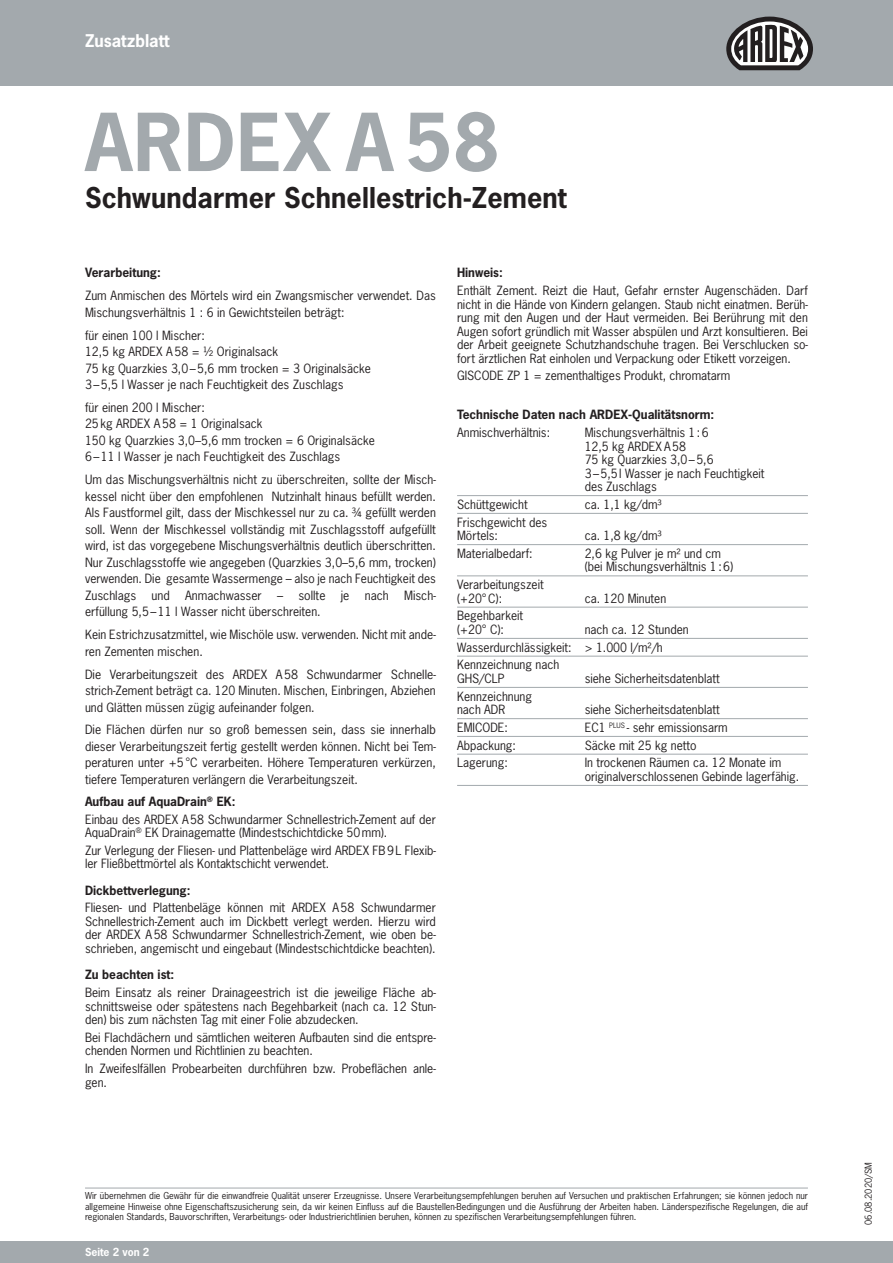
<style>
.page{position:relative;width:893px;height:1263px;background:#fff}
.page>*{position:absolute;margin:0;border:0;box-sizing:border-box;transform-origin:0 0}
.Titel{font:700 75px "News Gothic Std";letter-spacing:.015em;color:#a3a9ad}
.Untertitel{font:700 27px "News Gothic Std";letter-spacing:.005em;color:#231f20}
.t1{font:700 16.5px "News Gothic Std";color:#fff}
.Grundtext_mit_Abstan{font:12px/16.5px "News Gothic Std";color:#231f20;text-align:justify}
.Fliesstext{font:12px/13.5px "News Gothic Std";color:#231f20}
.Technische_Daten{font:12px/13.5px "News Gothic Std";color:#231f20}
.Fliesstext-2{font:700 12px "News Gothic Std";color:#231f20}
.Subheads{font:700 12px "News Gothic Std";color:#231f20}
.Zwischentitel{font:700 12px "News Gothic Std";color:#231f20}
.Technische_Daten-2{font:700 10.5px "News Gothic Std";color:#fff}
.Gewähr{font:9px/10.5px "News Gothic Std";color:#231f20;text-align:justify}
.Norm{font:9px "News Gothic Std";color:#231f20}
</style>
<div class="page">
<div style="left:0;top:0;width:893px;height:85px;background:#a3a9ad"></div>
<div style="left:0;top:1242px;width:893px;height:21px;background:#a3a9ad"></div>
<hr style="left:457px;top:495px;width:351px;height:1px;background:#a3a9ad">
<hr style="left:457px;top:513px;width:351px;height:1px;background:#a3a9ad">
<hr style="left:457px;top:544px;width:351px;height:1px;background:#a3a9ad">
<hr style="left:457px;top:575px;width:351px;height:1px;background:#a3a9ad">
<hr style="left:457px;top:607px;width:351px;height:1px;background:#a3a9ad">
<hr style="left:457px;top:638px;width:351px;height:1px;background:#a3a9ad">
<hr style="left:457px;top:656px;width:351px;height:1px;background:#a3a9ad">
<hr style="left:457px;top:687px;width:351px;height:1px;background:#a3a9ad">
<hr style="left:457px;top:718px;width:351px;height:1px;background:#a3a9ad">
<hr style="left:457px;top:736px;width:351px;height:1px;background:#a3a9ad">
<hr style="left:457px;top:754px;width:351px;height:1px;background:#a3a9ad">
<hr style="left:457px;top:785px;width:351px;height:1px;background:#a3a9ad">
<hr style="left:85px;top:1188px;width:723px;height:1px;background:#a3a9ad">
<svg style="left:726px;top:17px;width:87px;height:53px"></svg>
<p class="t1" style="left:85px;top:30px;width:86px">Zusatzblatt</p>
<p class="Titel" style="left:85px;top:93px;width:416px">ARDEX A58</p>
<p class="Untertitel" style="left:85px;top:180px;width:483px">Schwundarmer Schnellestrich-Zement</p>
<p class="Zwischentitel" style="left:85px;top:265px;width:77px">Verarbeitung:</p>
<p class="Grundtext_mit_Abstan" style="left:85px;top:287px;width:352px">Zum Anmischen des Mörtels wird ein Zwangsmischer verwendet. Das<br>Mischungsverhältnis 1 : 6 in Gewichtsteilen beträgt:</p>
<p class="Grundtext_mit_Abstan" style="left:85px;top:327px;width:121px">für einen 100 l Mischer:</p>
<p class="Grundtext_mit_Abstan" style="left:85px;top:343px;width:195px">12,5 kg ARDEX A58 = ½ Originalsack</p>
<p class="Grundtext_mit_Abstan" style="left:85px;top:360px;width:287px">75 kg Quarzkies 3,0–5,6 mm trocken = 3 Originalsäcke</p>
<p class="Grundtext_mit_Abstan" style="left:85px;top:376px;width:260px">3–5,5 l Wasser je nach Feuchtigkeit des Zuschlags</p>
<p class="Grundtext_mit_Abstan" style="left:85px;top:399px;width:121px">für einen 200 l Mischer:</p>
<p class="Grundtext_mit_Abstan" style="left:85px;top:415px;width:179px">25kg ARDEX A58 = 1 Originalsack</p>
<p class="Grundtext_mit_Abstan" style="left:85px;top:432px;width:291px">150 kg Quarzkies 3,0–5,6 mm trocken = 6 Originalsäcke</p>
<p class="Grundtext_mit_Abstan" style="left:85px;top:448px;width:257px">6–11 l Wasser je nach Feuchtigkeit des Zuschlags</p>
<p class="Grundtext_mit_Abstan" style="left:85px;top:471px;width:352px">Um das Mischungsverhältnis nicht zu überschreiten, sollte der Misch&shy;kessel nicht über den empfohlenen Nutzinhalt hinaus befüllt werden.<br>Als Faustformel gilt, dass der Mischkessel nur zu ca. ¾ gefüllt werden soll. Wenn der Mischkessel vollständig mit Zuschlagsstoff aufgefüllt wird, ist das vorgegebene Mischungsverhältnis deutlich überschritten.<br>Nur Zuschlagsstoffe wie angegeben (Quarzkies 3,0–5,6 mm, trocken) verwenden. Die gesamte Wassermenge – also je nach Feuchtigkeit des Zuschlags</p>
<p class="Grundtext_mit_Abstan" style="left:152px;top:587px;width:20px">und</p>
<p class="Grundtext_mit_Abstan" style="left:185px;top:587px;width:78px">Anmachwasser</p>
<p class="Grundtext_mit_Abstan" style="left:277px;top:587px;width:50px">– sollte</p>
<p class="Grundtext_mit_Abstan" style="left:341px;top:587px;width:10px">je</p>
<p class="Grundtext_mit_Abstan" style="left:365px;top:587px;width:26px">nach</p>
<p class="Grundtext_mit_Abstan" style="left:404px;top:587px;width:33px">Misch-</p>
<p class="Grundtext_mit_Abstan" style="left:85px;top:603px;width:237px">erfüllung 5,5–11 l Wasser nicht überschreiten.</p>
<p class="Grundtext_mit_Abstan" style="left:85px;top:626px;width:352px">Kein Estrichzusatzmittel, wie Mischöle usw. verwenden. Nicht mit ande&shy;ren Zementen mischen.</p>
<p class="Grundtext_mit_Abstan" style="left:85px;top:666px;width:352px">Die Verarbeitungszeit des ARDEX A58 Schwundarmer Schnelle&shy;strich-Zement beträgt ca. 120 Minuten. Mischen, Einbringen, Abziehen und Glätten müssen zügig aufeinander folgen.</p>
<p class="Grundtext_mit_Abstan" style="left:85px;top:721px;width:352px">Die Flächen dürfen nur so groß bemessen sein, dass sie innerhalb dieser Verarbeitungszeit fertig gestellt werden können. Nicht bei Tem&shy;peraturen unter +5°C verarbeiten. Höhere Temperaturen verkürzen, tiefere Temperaturen verlängern die Verarbeitungszeit.</p>
<p class="Subheads" style="left:85px;top:793px;width:152px">Aufbau auf AquaDrain<sup>®</sup> EK:</p>
<p class="Fliesstext" style="left:85px;top:812px;width:352px">Einbau des ARDEX A58 Schwundarmer Schnellestrich-Zement auf der<br>AquaDrain<sup>®</sup> EK Drainagematte (Mindestschichtdicke 50mm).</p>
<p class="Fliesstext" style="left:85px;top:843px;width:352px">Zur Verlegung der Fliesen- und Plattenbeläge wird ARDEX FB9L Flexib&shy;ler Fließbettmörtel als Kontaktschicht verwendet.</p>
<p class="Subheads" style="left:85px;top:882px;width:107px">Dickbettverlegung:</p>
<p class="Fliesstext" style="left:85px;top:901px;width:352px;text-align:justify">Fliesen- und Plattenbeläge können mit ARDEX A58 Schwundarmer Schnellestrich-Zement auch im Dickbett verlegt werden. Hierzu wird der ARDEX A58 Schwundarmer Schnellestrich-Zement, wie oben be&shy;schrieben, angemischt und eingebaut (Mindestschichtdicke beachten).</p>
<p class="Fliesstext-2" style="left:85px;top:967px;width:91px">Zu beachten ist:</p>
<p class="Fliesstext" style="left:85px;top:986px;width:352px;text-align:justify">Beim Einsatz als reiner Drainageestrich ist die jeweilige Fläche ab&shy;schnittsweise oder spätestens nach Begehbarkeit (nach ca. 12 Stun&shy;den) bis zum nächsten Tag mit einer Folie abzudecken.</p>
<p class="Fliesstext" style="left:85px;top:1030px;width:352px">Bei Flachdächern und sämtlichen weiteren Aufbauten sind die entspre&shy;chenden Normen und Richtlinien zu beachten.</p>
<p class="Fliesstext" style="left:85px;top:1062px;width:352px">In Zweifeslfällen Probearbeiten durchführen bzw. Probeflächen anle&shy;gen.</p>
<p class="Subheads" style="left:457px;top:265px;width:47px">Hinweis:</p>
<p class="Fliesstext" style="left:457px;top:284px;width:352px;text-align:justify">Enthält Zement. Reizt die Haut, Gefahr ernster Augenschäden. Darf nicht in die Hände von Kindern gelangen. Staub nicht einatmen. Berüh&shy;rung mit den Augen und der Haut vermeiden. Bei Berührung mit den Augen sofort gründlich mit Wasser abspülen und Arzt konsultieren. Bei der Arbeit geeignete Schutzhandschuhe tragen. Bei Verschlucken so&shy;fort ärztlichen Rat einholen und Verpackung oder Etikett vorzeigen.</p>
<p class="Fliesstext" style="left:457px;top:369px;width:275px">GISCODE ZP 1 = zementhaltiges Produkt, chromatarm</p>
<p class="Fliesstext-2" style="left:457px;top:407px;width:259px">Technische Daten nach ARDEX-Qualitätsnorm:</p>
<p class="Technische_Daten" style="left:457px;top:426px;width:95px">Anmischverhältnis:</p>
<p class="Technische_Daten" style="left:585px;top:426px;width:181px">Mischungsverhältnis 1:6<br>12,5 kg ARDEX A58<br>75 kg Quarzkies 3,0–5,6<br>3–5,5l Wasser je nach Feuchtigkeit des Zuschlags</p>
<p class="Technische_Daten" style="left:457px;top:497px;width:72px">Schüttgewicht</p>
<p class="Technische_Daten" style="left:585px;top:497px;width:79px">ca. 1,1 kg/dm³</p>
<p class="Technische_Daten" style="left:457px;top:515px;width:92px">Frischgewicht des<br>Mörtels:</p>
<p class="Technische_Daten" style="left:585px;top:529px;width:79px">ca. 1,8 kg/dm³</p>
<p class="Technische_Daten" style="left:457px;top:546px;width:77px">Materialbedarf:</p>
<p class="Technische_Daten" style="left:585px;top:546px;width:150px">2,6 kg Pulver je m² und cm (bei Mischungsverhältnis 1:6)</p>
<p class="Technische_Daten" style="left:457px;top:578px;width:88px">Verarbeitungszeit (+20°C):</p>
<p class="Technische_Daten" style="left:585px;top:591px;width:83px">ca. 120 Minuten</p>
<p class="Technische_Daten" style="left:457px;top:609px;width:68px">Begehbarkeit (+20° C):</p>
<p class="Technische_Daten" style="left:585px;top:622px;width:106px">nach ca. 12 Stunden</p>
<p class="Technische_Daten" style="left:457px;top:640px;width:207px">Wasserdurchlässigkeit: &gt; 1.000 l/m²/h</p>
<p class="Technische_Daten" style="left:457px;top:658px;width:104px">Kennzeichnung nach<br>GHS/CLP</p>
<p class="Technische_Daten" style="left:585px;top:671px;width:136px">siehe Sicherheitsdatenblatt</p>
<p class="Technische_Daten" style="left:457px;top:689px;width:77px">Kennzeichnung nach ADR</p>
<p class="Technische_Daten" style="left:585px;top:703px;width:136px">siehe Sicherheitsdatenblatt</p>
<p class="Technische_Daten" style="left:457px;top:720px;width:52px">EMICODE:</p>
<p class="Technische_Daten" style="left:585px;top:720px;width:144px">EC1 <sup>PLUS</sup> - sehr emissionsarm</p>
<p class="Technische_Daten" style="left:457px;top:738px;width:60px">Abpackung:</p>
<p class="Technische_Daten" style="left:585px;top:738px;width:113px">Säcke mit 25 kg netto</p>
<p class="Technische_Daten" style="left:457px;top:756px;width:52px">Lagerung:</p>
<p class="Technische_Daten" style="left:585px;top:756px;width:216px">In trockenen Räumen ca. 12 Monate im originalverschlossenen Gebinde lagerfähig.</p>
<p class="Gewähr" style="left:85px;top:1191px;width:724px">Wir übernehmen die Gewähr für die einwandfreie Qualität unserer Erzeugnisse. Unsere Verarbeitungsempfehlungen beruhen auf Versuchen und praktischen Erfahrungen; sie können jedoch nur allgemeine Hinweise ohne Eigenschaftszusicherung sein, da wir keinen Einfluss auf die Baustellen-Bedingungen und die Ausführung der Arbeiten haben. Länderspezifische Regelungen, die auf regionalen Standards, Bauvorschriften, Verarbeitungs- oder Industrierichtlinien beruhen, können zu spezifischen Verarbeitungsempfehlungen führen.</p>
<p class="Technische_Daten-2" style="left:85px;top:1245px;width:66px">Seite 2 von 2</p>
<p class="Norm" style="left:862px;top:1225px;width:64px;rotate:-90deg">06.08.2020/SM</p>
</div>
